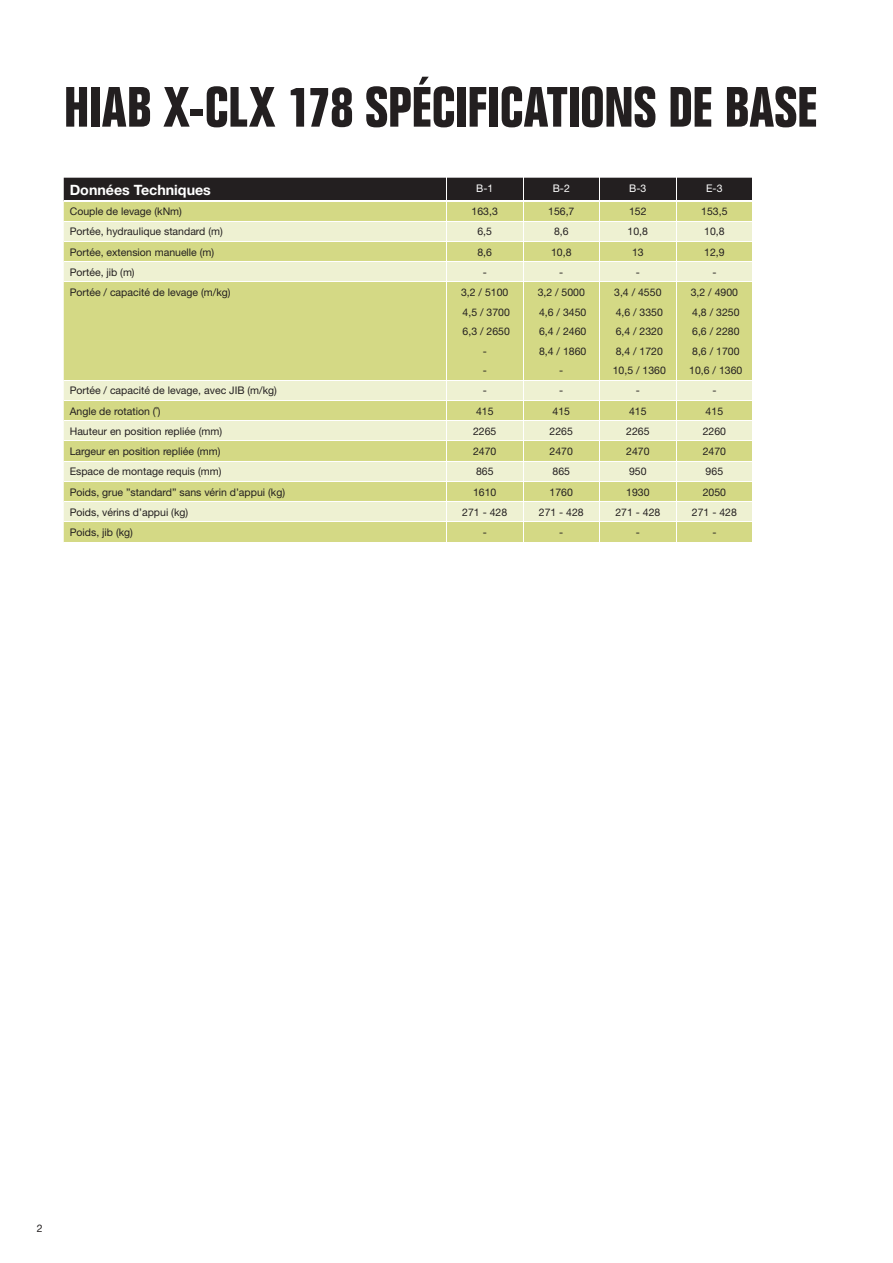
<style>
.page{position:relative;width:893px;height:1263px;background:#fff}
.page>*{position:absolute;margin:0;border:0;box-sizing:border-box;transform-origin:0 0}
.t1{font:700 condensed 55.5px "Folio";letter-spacing:-.005em;color:#231f20}
.t2{font:700 14.25px "Helvetica Neue";color:#fff}
.t3{font:10.5px/19.5px "Helvetica Neue";color:#231f20;text-align:center}
.t4{font:10.5px "Helvetica Neue";color:#fff}
</style>
<div class="page">
<div style="left:64px;top:522px;width:688px;height:20px;background:#d4d985"></div>
<svg style="left:64px;top:282px;width:688px;height:239px;background:#dce09e"></svg>
<svg style="left:64px;top:178px;width:688px;height:103px;background:#babc92"></svg>
<hr style="left:446px;top:282px;width:1px;height:98px;background:#fff">
<hr style="left:523px;top:282px;width:1px;height:98px;background:#fff">
<hr style="left:599px;top:282px;width:1px;height:98px;background:#fff">
<hr style="left:676px;top:282px;width:1px;height:98px;background:#fff">
<hr style="left:64px;top:380px;width:382px;height:1px;background:#fff">
<hr style="left:446px;top:380px;width:77px;height:1px;background:#fff">
<hr style="left:523px;top:380px;width:76px;height:1px;background:#fff">
<hr style="left:599px;top:380px;width:77px;height:1px;background:#fff">
<hr style="left:676px;top:380px;width:76px;height:1px;background:#fff">
<hr style="left:64px;top:400px;width:382px;height:1px;background:#fff">
<hr style="left:446px;top:400px;width:77px;height:1px;background:#fff">
<hr style="left:523px;top:400px;width:76px;height:1px;background:#fff">
<hr style="left:599px;top:400px;width:77px;height:1px;background:#fff">
<hr style="left:676px;top:400px;width:76px;height:1px;background:#fff">
<hr style="left:64px;top:420px;width:382px;height:1px;background:#fff">
<hr style="left:446px;top:420px;width:77px;height:1px;background:#fff">
<hr style="left:523px;top:420px;width:76px;height:1px;background:#fff">
<hr style="left:599px;top:420px;width:77px;height:1px;background:#fff">
<hr style="left:676px;top:420px;width:76px;height:1px;background:#fff">
<hr style="left:64px;top:440px;width:382px;height:1px;background:#fff">
<hr style="left:446px;top:440px;width:77px;height:1px;background:#fff">
<hr style="left:523px;top:440px;width:76px;height:1px;background:#fff">
<hr style="left:599px;top:440px;width:77px;height:1px;background:#fff">
<hr style="left:676px;top:440px;width:76px;height:1px;background:#fff">
<hr style="left:64px;top:461px;width:382px;height:1px;background:#fff">
<hr style="left:446px;top:461px;width:77px;height:1px;background:#fff">
<hr style="left:523px;top:461px;width:76px;height:1px;background:#fff">
<hr style="left:599px;top:461px;width:77px;height:1px;background:#fff">
<hr style="left:676px;top:461px;width:76px;height:1px;background:#fff">
<hr style="left:64px;top:481px;width:382px;height:1px;background:#fff">
<hr style="left:446px;top:481px;width:77px;height:1px;background:#fff">
<hr style="left:523px;top:481px;width:76px;height:1px;background:#fff">
<hr style="left:599px;top:481px;width:77px;height:1px;background:#fff">
<hr style="left:676px;top:481px;width:76px;height:1px;background:#fff">
<hr style="left:64px;top:501px;width:382px;height:1px;background:#fff">
<hr style="left:446px;top:501px;width:77px;height:1px;background:#fff">
<hr style="left:523px;top:501px;width:76px;height:1px;background:#fff">
<hr style="left:599px;top:501px;width:77px;height:1px;background:#fff">
<hr style="left:676px;top:501px;width:76px;height:1px;background:#fff">
<svg style="left:446px;top:381px;width:1px;height:161px"></svg>
<svg style="left:523px;top:381px;width:1px;height:161px"></svg>
<svg style="left:599px;top:381px;width:1px;height:161px"></svg>
<svg style="left:676px;top:381px;width:1px;height:161px"></svg>
<h1 class="t1" style="left:64px;top:76px;width:755px">HIAB X-CLX 178 SPÉCIFICATIONS DE BASE</h1>
<h2 class="t2" style="left:70px;top:181px;width:143px">Données Techniques</h2>
<p class="t4" style="left:476px;top:182px;width:19px">B-1</p>
<p class="t4" style="left:553px;top:182px;width:19px">B-2</p>
<p class="t4" style="left:629px;top:182px;width:19px">B-3</p>
<p class="t4" style="left:706px;top:182px;width:18px">E-3</p>
<p class="t3" style="left:70px;top:201px;width:114px">Couple de levage (kNm)</p>
<p class="t3" style="left:472px;top:201px;width:28px">163,3</p>
<p class="t3" style="left:548px;top:201px;width:28px">156,7</p>
<p class="t3" style="left:629px;top:201px;width:19px">152</p>
<p class="t3" style="left:701px;top:201px;width:28px">153,5</p>
<p class="t3" style="left:70px;top:222px;width:155px">Portée, hydraulique standard (m)</p>
<p class="t3" style="left:477px;top:222px;width:16px">6,5</p>
<p class="t3" style="left:554px;top:222px;width:16px">8,6</p>
<p class="t3" style="left:628px;top:222px;width:22px">10,8</p>
<p class="t3" style="left:704px;top:222px;width:22px">10,8</p>
<p class="t3" style="left:70px;top:242px;width:146px">Portée, extension manuelle (m)</p>
<p class="t3" style="left:477px;top:242px;width:16px">8,6</p>
<p class="t3" style="left:551px;top:242px;width:22px">10,8</p>
<p class="t3" style="left:632px;top:242px;width:13px">13</p>
<p class="t3" style="left:704px;top:242px;width:22px">12,9</p>
<p class="t3" style="left:70px;top:262px;width:66px">Portée, jib (m)</p>
<p class="t3" style="left:483px;top:262px;width:6px">-</p>
<p class="t3" style="left:559px;top:262px;width:6px">-</p>
<p class="t3" style="left:636px;top:262px;width:6px">-</p>
<p class="t3" style="left:712px;top:262px;width:6px">-</p>
<p class="t3" style="left:70px;top:282px;width:162px">Portée / capacité de levage (m/kg)</p>
<p class="t3" style="left:461px;top:282px;width:50px">3,2 / 5100<br>4,5 / 3700<br>6,3 / 2650 -<br>-</p>
<p class="t3" style="left:538px;top:282px;width:50px">3,2 / 5000<br>4,6 / 3450<br>6,4 / 2460<br>8,4 / 1860 -</p>
<p class="t3" style="left:613px;top:282px;width:55px;text-align:left">3,4 / 4550<br>4,6 / 3350<br>6,4 / 2320<br>8,4 / 1720<br>10,5 / 1360</p>
<p class="t3" style="left:689px;top:282px;width:55px;text-align:left">3,2 / 4900<br>4,8 / 3250<br>6,6 / 2280<br>8,6 / 1700<br>10,6 / 1360</p>
<p class="t3" style="left:70px;top:381px;width:209px">Portée / capacité de levage, avec JIB (m/kg)</p>
<p class="t3" style="left:483px;top:381px;width:6px">-</p>
<p class="t3" style="left:559px;top:381px;width:6px">-</p>
<p class="t3" style="left:636px;top:381px;width:6px">-</p>
<p class="t3" style="left:712px;top:381px;width:6px">-</p>
<p class="t3" style="left:70px;top:401px;width:92px">Angle de rotation (˚)</p>
<p class="t3" style="left:476px;top:401px;width:19px">415</p>
<p class="t3" style="left:552px;top:401px;width:19px">415</p>
<p class="t3" style="left:629px;top:401px;width:19px">415</p>
<p class="t3" style="left:706px;top:401px;width:19px">415</p>
<p class="t3" style="left:70px;top:421px;width:154px">Hauteur en position repliée (mm)</p>
<p class="t3" style="left:473px;top:421px;width:25px">2265</p>
<p class="t3" style="left:550px;top:421px;width:25px">2265</p>
<p class="t3" style="left:626px;top:421px;width:25px">2265</p>
<p class="t3" style="left:703px;top:421px;width:25px">2260</p>
<p class="t3" style="left:70px;top:441px;width:152px">Largeur en position repliée (mm)</p>
<p class="t3" style="left:473px;top:441px;width:25px">2470</p>
<p class="t3" style="left:550px;top:441px;width:25px">2470</p>
<p class="t3" style="left:626px;top:441px;width:25px">2470</p>
<p class="t3" style="left:703px;top:441px;width:25px">2470</p>
<p class="t3" style="left:70px;top:462px;width:153px">Espace de montage requis (mm)</p>
<p class="t3" style="left:476px;top:462px;width:19px">865</p>
<p class="t3" style="left:552px;top:462px;width:19px">865</p>
<p class="t3" style="left:629px;top:462px;width:19px">950</p>
<p class="t3" style="left:706px;top:462px;width:19px">965</p>
<p class="t3" style="left:70px;top:482px;width:217px">Poids, grue ”standard” sans vérin d’appui (kg)</p>
<p class="t3" style="left:473px;top:482px;width:25px">1610</p>
<p class="t3" style="left:550px;top:482px;width:25px">1760</p>
<p class="t3" style="left:626px;top:482px;width:25px">1930</p>
<p class="t3" style="left:703px;top:482px;width:25px">2050</p>
<p class="t3" style="left:70px;top:502px;width:120px">Poids, vérins d’appui (kg)</p>
<p class="t3" style="left:462px;top:502px;width:46px">271 - 428</p>
<p class="t3" style="left:539px;top:502px;width:46px">271 - 428</p>
<p class="t3" style="left:615px;top:502px;width:46px">271 - 428</p>
<p class="t3" style="left:692px;top:502px;width:46px">271 - 428</p>
<p class="t3" style="left:70px;top:522px;width:65px">Poids, jib (kg)</p>
<p class="t3" style="left:483px;top:522px;width:6px">-</p>
<p class="t3" style="left:559px;top:522px;width:6px">-</p>
<p class="t3" style="left:636px;top:522px;width:6px">-</p>
<p class="t3" style="left:712px;top:522px;width:6px">-</p>
<p class="t3" style="left:37px;top:1219px;width:7px">2</p>
</div>
